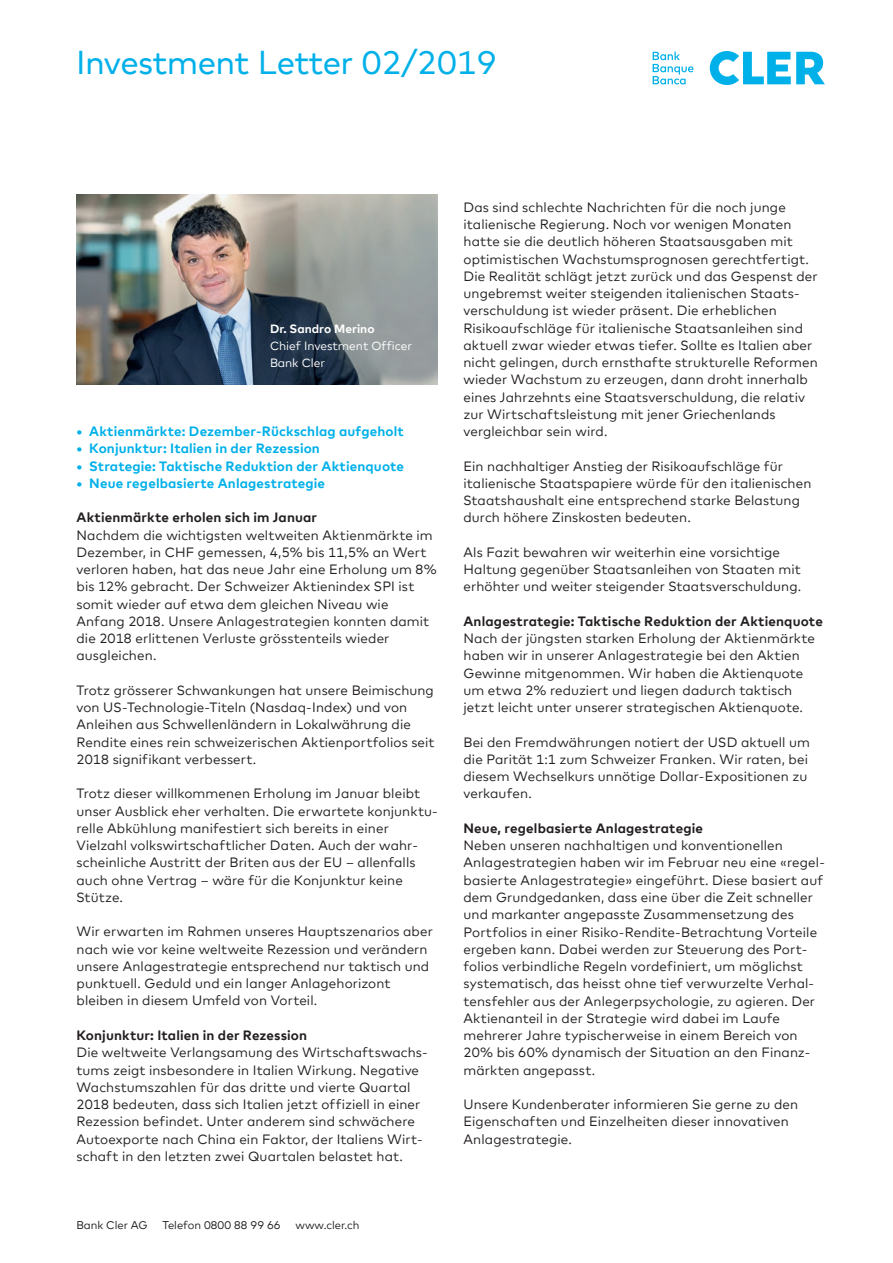
<style>
.page{position:relative;width:893px;height:1263px;background:#fff}
.page>*{position:absolute;margin:0;border:0;box-sizing:border-box;transform-origin:0 0}
.t1{font:33px "Cler Mark Headline";color:#00b0e9}
.t2{font:13.5px/17.2px "Cler Mark Text";letter-spacing:.01em;color:#231f20}
.t3{font:700 13.5px "Cler Mark Text";letter-spacing:.01em;color:#00b0e9}
.t4{font:700 13.5px "Cler Mark Text";letter-spacing:.01em;color:#231f20}
.t5{font:12px/17.2px "Cler Mark Text";color:#fff}
.t6{font:700 12px "Cler Mark Text";color:#fff}
.t7{font:11.25px "Cler Mark Text";color:#231f20}
</style>
<div class="page">
<svg style="left:653px;top:52px;width:40px;height:32px"></svg>
<svg style="left:710px;top:51px;width:115px;height:34px"></svg>
<img style="left:77px;top:195px;width:361px;height:189px">
<h1 class="t1" style="left:77px;top:37px;width:421px">Investment Letter 02/2019</h1>
<p class="t6" style="left:270px;top:319px;width:106px">Dr. Sandro Merino</p>
<p class="t5" style="left:270px;top:336px;width:143px">Chief Investment Officer<br>Bank Cler</p>
<p class="t3" style="left:77px;top:421px;width:329px">• Aktienmärkte: Dezember-Rückschlag aufgeholt</p>
<p class="t3" style="left:77px;top:438px;width:245px">• Konjunktur: Italien in der Rezession</p>
<p class="t3" style="left:77px;top:455px;width:329px">• Strategie: Taktische Reduktion der Aktienquote</p>
<p class="t3" style="left:77px;top:473px;width:250px">• Neue regelbasierte Anlagestrategie</p>
<p class="t4" style="left:77px;top:507px;width:242px">Aktienmärkte erholen sich im Januar</p>
<p class="t2" style="left:77px;top:525px;width:362px">Nachdem die wichtigsten weltweiten Aktienmärkte im Dezember, in CHF gemessen, 4,5% bis 11,5% an Wert verloren haben, hat das neue Jahr eine Erholung um 8% bis 12% gebracht. Der Schweizer Aktienindex SPI ist somit wieder auf etwa dem gleichen Niveau wie Anfang 2018. Unsere Anlagestrategien konnten damit die 2018 erlittenen Verluste grösstenteils wieder ausgleichen.</p>
<p class="t2" style="left:77px;top:680px;width:360px">Trotz grösserer Schwankungen hat unsere Beimischung von US-Technologie-Titeln (Nasdaq-Index) und von Anleihen aus Schwellenländern in Lokalwährung die Rendite eines rein schweizerischen Aktienportfolios seit 2018 signifikant verbessert.</p>
<p class="t2" style="left:77px;top:784px;width:363px">Trotz dieser willkommenen Erholung im Januar bleibt unser Ausblick eher verhalten. Die erwartete konjunktu&shy;relle Abkühlung manifestiert sich bereits in einer Vielzahl volkswirtschaftlicher Daten. Auch der wahr&shy;scheinliche Austritt der Briten aus der EU – allenfalls auch ohne Vertrag – wäre für die Konjunktur keine Stütze.</p>
<p class="t2" style="left:77px;top:922px;width:358px">Wir erwarten im Rahmen unseres Hauptszenarios aber nach wie vor keine weltweite Rezession und verändern unsere Anlagestrategie entsprechend nur taktisch und punktuell. Geduld und ein langer Anlagehorizont bleiben in diesem Umfeld von Vorteil.</p>
<p class="t4" style="left:77px;top:1025px;width:232px">Konjunktur: Italien in der Rezession</p>
<p class="t2" style="left:77px;top:1043px;width:353px">Die weltweite Verlangsamung des Wirtschaftswachs&shy;tums zeigt insbesondere in Italien Wirkung. Negative Wachstumszahlen für das dritte und vierte Quartal 2018 bedeuten, dass sich Italien jetzt offiziell in einer Rezession befindet. Unter anderem sind schwächere Autoexporte nach China ein Faktor, der Italiens Wirt&shy;schaft in den letzten zwei Quartalen belastet hat.</p>
<p class="t7" style="left:77px;top:1216px;width:72px">Bank Cler AG</p>
<p class="t7" style="left:162px;top:1216px;width:120px">Telefon 0800 88 99 66</p>
<p class="t7" style="left:296px;top:1216px;width:66px">www.cler.ch</p>
<p class="t2" style="left:463px;top:197px;width:356px">Das sind schlechte Nachrichten für die noch junge italienische Regierung. Noch vor wenigen Monaten hatte sie die deutlich höheren Staatsausgaben mit optimistischen Wachstumsprognosen gerechtfertigt.<br>Die Realität schlägt jetzt zurück und das Gespenst der ungebremst weiter steigenden italienischen Staats&shy;verschuldung ist wieder präsent. Die erheblichen Risikoaufschläge für italienische Staatsanleihen sind aktuell zwar wieder etwas tiefer. Sollte es Italien aber nicht gelingen, durch ernsthafte strukturelle Reformen wieder Wachstum zu erzeugen, dann droht innerhalb eines Jahrzehnts eine Staatsverschuldung, die relativ zur Wirtschaftsleistung mit jener Griechenlands vergleichbar sein wird.</p>
<p class="t2" style="left:463px;top:456px;width:349px">Ein nachhaltiger Anstieg der Risikoaufschläge für italienische Staatspapiere würde für den italienischen Staatshaushalt eine entsprechend starke Belastung durch höhere Zinskosten bedeuten.</p>
<p class="t2" style="left:463px;top:542px;width:339px">Als Fazit bewahren wir weiterhin eine vorsichtige<br>Haltung gegenüber Staatsanleihen von Staaten mit erhöhter und weiter steigender Staatsverschuldung.</p>
<p class="t4" style="left:463px;top:611px;width:361px">Anlagestrategie: Taktische Reduktion der Aktienquote</p>
<p class="t2" style="left:463px;top:629px;width:353px">Nach der jüngsten starken Erholung der Aktienmärkte haben wir in unserer Anlagestrategie bei den Aktien Gewinne mitgenommen. Wir haben die Aktienquote um etwa 2% reduziert und liegen dadurch taktisch jetzt leicht unter unserer strategischen Aktienquote.</p>
<p class="t2" style="left:463px;top:732px;width:348px">Bei den Fremdwährungen notiert der USD aktuell um die Parität 1:1 zum Schweizer Franken. Wir raten, bei diesem Wechselkurs unnötige Dollar-Expositionen zu verkaufen.</p>
<p class="t4" style="left:463px;top:818px;width:241px">Neue, regelbasierte Anlagestrategie</p>
<p class="t2" style="left:463px;top:836px;width:363px">Neben unseren nachhaltigen und konventionellen Anlagestrategien haben wir im Februar neu eine «regel&shy;basierte Anlagestrategie» eingeführt. Diese basiert auf dem Grundgedanken, dass eine über die Zeit schneller und markanter angepasste Zusammensetzung des Portfolios in einer Risiko-Rendite-Betrachtung Vorteile ergeben kann. Dabei werden zur Steuerung des Port&shy;folios verbindliche Regeln vordefiniert, um möglichst systematisch, das heisst ohne tief verwurzelte Verhal&shy;tensfehler aus der Anlegerpsychologie, zu agieren. Der Aktienanteil in der Strategie wird dabei im Laufe mehrerer Jahre typischerweise in einem Bereich von 20% bis 60% dynamisch der Situation an den Finanz&shy;märkten angepasst.</p>
<p class="t2" style="left:463px;top:1094px;width:336px">Unsere Kundenberater informieren Sie gerne zu den<br>Eigenschaften und Einzelheiten dieser innovativen<br>Anlagestrategie.</p>
</div>
